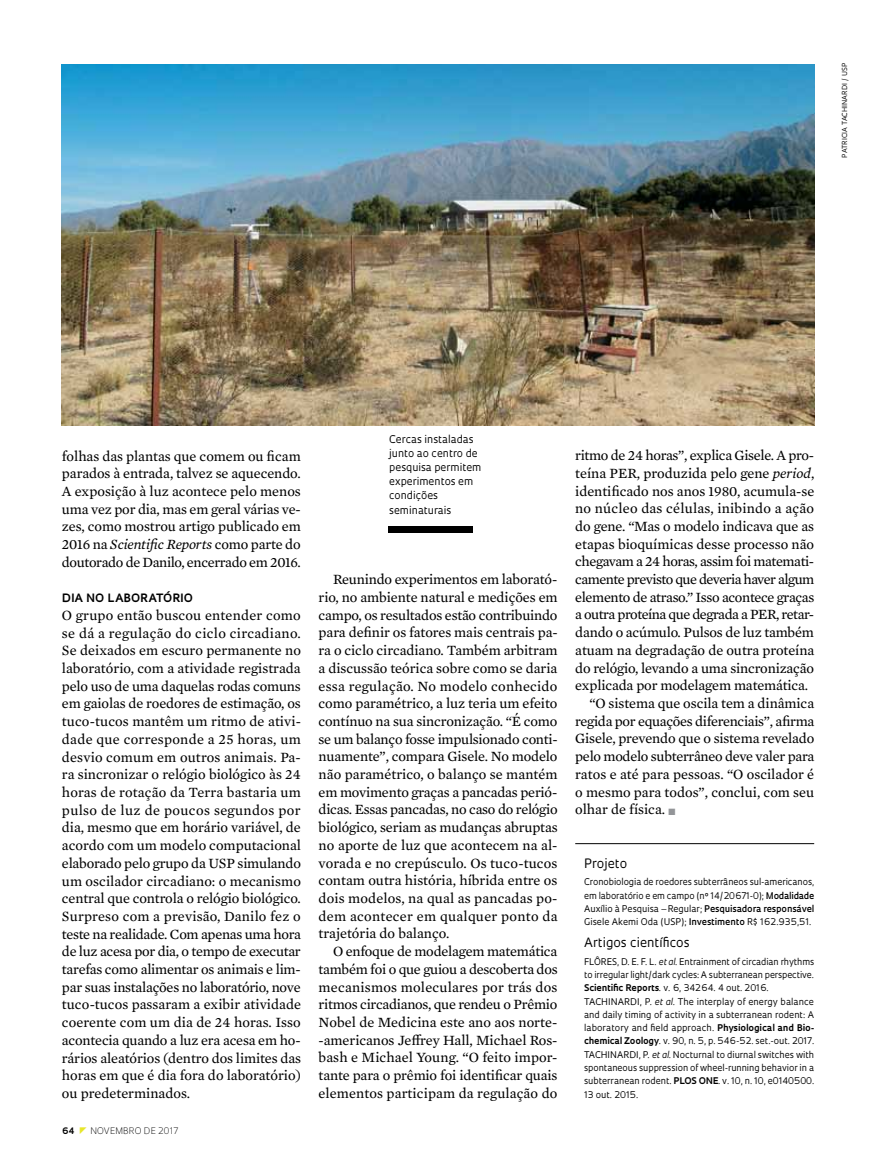
<style>
.page{position:relative;width:885px;height:1169px;background:#fff}
.page>*{position:absolute;margin:0;border:0;box-sizing:border-box;transform-origin:0 0}
.t1{font:14.4px/17.7px "Mercury Text G2";letter-spacing:-.01em;color:#000;text-align:justify}
.t2{font:14.4px "Mercury Text G2";letter-spacing:-.035em;color:#000}
.t3{font:14.4px "Mercury Text G2";letter-spacing:-.03em;color:#000}
.t4{font:14.4px "Mercury Text G2";letter-spacing:.015em;color:#000}
.t5{font:12.6px "Oculum";color:#000}
.t6{font:700 11.25px "Oculum";letter-spacing:.035em;color:#000}
.t7{font:10.35px/14.1px "Oculum";color:#000}
.t8{font:9px/13.4px "Oculum";letter-spacing:-.005em;color:#000;text-align:justify}
.t9{font:300 8.7px "Oculum";letter-spacing:.015em;color:#000}
.t10{font:700 8.7px "Oculum";color:#000}
.t11{font:6.75px "Oculum";letter-spacing:.02em;color:#000}
.s1{font-style:italic}
.s2{color:#939598}
.s3{font-weight:600}
.s4{font-weight:700}
</style>
<div class="page">
<hr style="left:575px;top:843px;width:239px;height:1px;background:#000">
<img style="left:62px;top:64px;width:752px;height:361px">
<div style="left:388px;top:526px;width:85px;height:7px;background:#000"></div>
<p class="t11" style="left:840px;top:157px;width:96px;rotate:-90deg">patricia tachinardi / usp</p>
<p class="t1" style="left:62px;top:446px;width:240px">folhas das plantas que comem ou ficam parados à entrada, talvez se aquecendo.<br>A exposição à luz acontece pelo menos uma vez por dia, mas em geral várias ve&shy;zes, como mostrou artigo publicado em 2016 na <span class="s1">Scientific Reports</span> como parte do doutorado de Danilo, encerrado em 2016.</p>
<p class="t6" style="left:62px;top:590px;width:55px">Dia no labo</p>
<p class="t6" style="left:140px;top:590px;width:47px">ratório</p>
<p class="t1" style="left:62px;top:605px;width:241px">O grupo então buscou entender como se dá a regulação do ciclo circadiano.<br>Se deixados em escuro permanente no laboratório, com a atividade registrada pelo uso de uma daquelas rodas comuns em gaiolas de roedores de estimação, os tuco-tucos mantêm um ritmo de ativi&shy;dade que corresponde a 25 horas, um desvio comum em outros animais. Pa&shy;ra sincronizar o relógio biológico às 24 horas de rotação da Terra bastaria um pulso de luz de poucos segundos por dia, mesmo que em horário variável, de acordo com um modelo computacional elaborado pelo grupo da USP simulando um oscilador circadiano: o mecanismo central que controla o relógio biológico.<br>Surpreso com a previsão, Danilo fez o teste na realidade. Com apenas uma hora de luz acesa por dia, o tempo de executar tarefas como alimentar os animais e lim&shy;par suas instalações no laboratório, nove tuco-tucos passaram a exibir atividade coerente com um dia de 24 horas. Isso acontecia quando a luz era acesa em ho&shy;rários aleatórios (dentro dos limites das horas em que é dia fora do laboratório) ou predeterminados.</p>
<p class="t10" style="left:62px;top:1124px;width:14px">64</p>
<p class="t9" style="left:90px;top:1124px;width:89px">NOVEMBRO DE 2017</p>
<p class="t7" style="left:389px;top:431px;width:94px">Cercas instaladas junto ao centro de pesquisa permitem experimentos em condições seminaturais</p>
<p class="t1" style="left:319px;top:570px;width:241px;text-indent:14px">Reunindo experimentos em laborató&shy;rio, no ambiente natural e medições em campo, os resultados estão contribuindo para definir os fatores mais centrais pa&shy;ra o ciclo circadiano. Também arbitram a discussão teórica sobre como se daria essa regulação. No modelo conhecido como paramétrico, a luz teria um efeito contínuo na sua sincronização. “É como se um balanço fosse impulsionado conti&shy;nuamente”, compara Gisele. No modelo não paramétrico, o balanço se mantém em movimento graças a pancadas perió&shy;dicas. Essas pancadas, no caso do relógio biológico, seriam as mudanças abruptas no aporte de luz que acontecem na al&shy;vorada e no crepúsculo. Os tuco-tucos contam outra história, híbrida entre os dois modelos, na qual as pancadas po&shy;dem acontecer em qualquer ponto da trajetória do balanço.</p>
<p class="t1" style="left:319px;top:941px;width:241px;text-indent:14px">O enfoque de modelagem matemática também foi o que guiou a descoberta dos mecanismos moleculares por trás dos ritmos circadianos, que rendeu o Prêmio Nobel de Medicina este ano aos norte--americanos Jeffrey Hall, Michael Ros&shy;bash e Michael Young. “O feito impor&shy;tante para o prêmio foi identificar quais elementos participam da regulação do</p>
<p class="t1" style="left:575px;top:446px;width:240px">ritmo de 24 horas”, explica Gisele. A pro-</p>
<p class="t1" style="left:575px;top:463px;width:241px">teína PER, produzida pelo gene <span class="s1">period</span>,</p>
<p class="t1" style="left:575px;top:481px;width:241px">identificado nos anos 1980, acumula-se</p>
<p class="t4" style="left:575px;top:498px;width:240px">no núcleo das células, inibindo a ação</p>
<p class="t1" style="left:575px;top:516px;width:240px">do gene. “Mas o modelo indicava que as</p>
<p class="t1" style="left:575px;top:534px;width:240px">etapas bioquímicas desse processo não</p>
<p class="t3" style="left:575px;top:551px;width:240px">chegavam a 24 horas, assim foi matemati-</p>
<p class="t2" style="left:575px;top:569px;width:241px">camente previsto que deveria haver algum</p>
<p class="t1" style="left:575px;top:587px;width:241px">elemento de atraso.” Isso acontece graças</p>
<p class="t2" style="left:575px;top:604px;width:240px">a outra proteína que degrada a PER, retar-</p>
<p class="t1" style="left:575px;top:623px;width:240px">dando o acúmulo. Pulsos de luz também</p>
<p class="t1" style="left:575px;top:640px;width:241px">atuam na degradação de outra proteína</p>
<p class="t1" style="left:575px;top:658px;width:240px">do relógio, levando a uma sincronização</p>
<p class="t1" style="left:575px;top:676px;width:235px">explicada por modelagem matemática.</p>
<p class="t1" style="left:590px;top:693px;width:226px">“O sistema que oscila tem a dinâmica</p>
<p class="t1" style="left:575px;top:711px;width:241px">regida por equações diferenciais”, afirma</p>
<p class="t1" style="left:575px;top:729px;width:241px">Gisele, prevendo que o sistema revelado</p>
<p class="t1" style="left:575px;top:746px;width:241px">pelo modelo subterrâneo deve valer para</p>
<p class="t1" style="left:575px;top:764px;width:240px">ratos e até para pessoas. “O oscilador é</p>
<p class="t1" style="left:575px;top:782px;width:240px">o mesmo para todos”, conclui, com seu</p>
<p class="t1" style="left:575px;top:799px;width:102px">olhar de física. <span class="s2">■</span></p>
<p class="t5" style="left:584px;top:855px;width:45px">Projeto</p>
<p class="t8" style="left:584px;top:875px;width:232px">Cronobiologia de roedores subterrâneos sul-americanos, em laboratório e em campo (nº 14/20671-0); <span class="s3">Modalidade </span>Auxílio à Pesquisa – Regular; <span class="s3">Pesquisadora responsável </span>Gisele Akemi Oda (USP</p>
<p class="t8" style="left:681px;top:915px;width:132px">); <span class="s3">Investimento</span> R$ 162.935,51.</p>
<p class="t5" style="left:584px;top:934px;width:107px">Artigos científicos</p>
<p class="t8" style="left:584px;top:954px;width:232px;text-align:left">FLÔRES, D. E. F. L. <span class="s1">et al</span>. Entrainment of circadian rhythms to irregular light/dark cycles: A subterranean perspective.<br><span class="s4">Scientific Reports</span>. v. 6, 34264. 4 out. 2016.<br>TACHINARDI</p>
<p class="t8" style="left:584px;top:994px;width:232px;text-indent:56px">, P. <span class="s1">et al.</span> The interplay of energy balance and daily timing of activity in a subterranean rodent: A laboratory and field approach. <span class="s4">Physiological and Bio&shy;chemical Zoology</span>. v. 90, n. 5, p. 546-52. set.-out. 2017.<br>TACHINARDI</p>
<p class="t8" style="left:584px;top:1047px;width:232px;text-indent:55px">, P. <span class="s1">et al.</span> N octurnal to diurnal switches with spontaneous suppression of wheel-running behavior in a subterranean rodent. <span class="s4">PLOS ON E</span>. v. 10, n. 10, e0140500.<br>13 out. 2015.</p>
</div>
